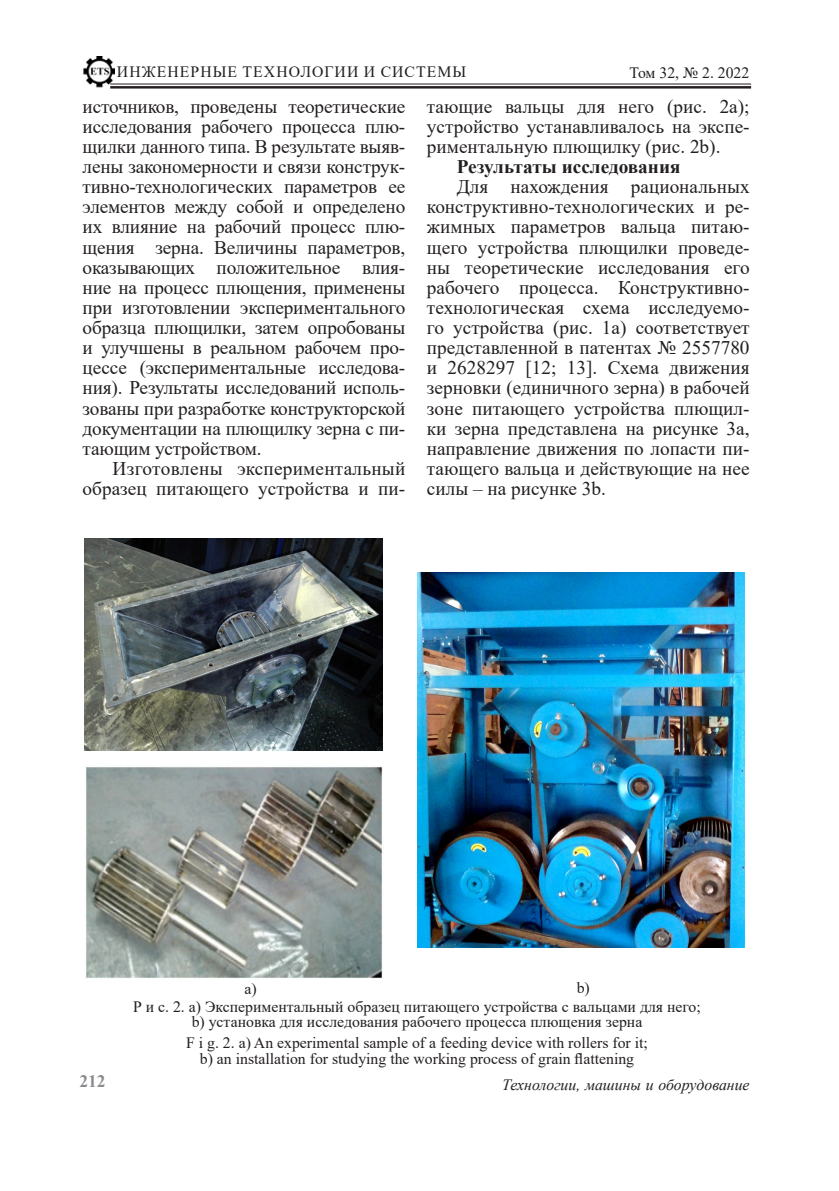
<style>
.page{position:relative;width:839px;height:1191px;background:#fff}
.page>*{position:absolute;margin:0;border:0;box-sizing:border-box;transform-origin:0 0}
.Body_Text_Indent{font:19.25px/20.1px "Times New Roman";color:#231f20;text-align:justify}
.t1{font:700 19.25px "Times New Roman";color:#231f20}
.t2{font:700 17.5px "Times New Roman";color:#8a8c8f}
.t3{font:15.75px/15.8px "Times New Roman";color:#231f20;text-align:center}
.t4{font:italic 15.75px "Times New Roman";color:#231f20}
.t5{font:15.75px "Times New Roman";letter-spacing:.065em;color:#231f20}
</style>
<div class="page">
<img style="left:83px;top:56px;width:32px;height:32px">
<hr style="left:110px;top:84px;width:641px;height:1px;background:#231f20">
<hr style="left:110px;top:86px;width:641px;height:3px;background:#231f20">
<img style="left:84px;top:539px;width:299px;height:211px">
<img style="left:417px;top:573px;width:327px;height:374px">
<img style="left:84px;top:766px;width:300px;height:212px">
<p class="t5" style="left:117px;top:60px;width:351px">ИНЖЕНЕРНЫЕ ТЕХНОЛОГИИ И СИСТЕМЫ</p>
<p class="t3" style="left:629px;top:64px;width:121px">Том 32, № 2. 2022</p>
<p class="Body_Text_Indent" style="left:83px;top:95px;width:324px">источников, проведены теоретические исследования рабочего процесса плю&shy;щилки данного типа. В результате выяв&shy;лены закономерности и связи конструк&shy;тивно-технологических параметров ее элементов между собой и определено их влияние на рабочий процесс плю&shy;щения зерна. Величины параметров, оказывающих положительное влия&shy;ние на процесс плющения, применены при изготовлении экспериментального образца плющилки, затем опробованы и улучшены в реальном рабочем про&shy;цессе (экспериментальные исследова&shy;ния). Результаты исследований исполь&shy;зованы при разработке конструкторской документации на плющилку зерна с пи&shy;тающим устройством.</p>
<p class="Body_Text_Indent" style="left:83px;top:458px;width:324px;text-align:right">Изготовлены экспериментальный образец питающего устройства и пи-</p>
<p class="Body_Text_Indent" style="left:427px;top:95px;width:324px">тающие вальцы для него (рис. 2a); устройство устанавливалось на экспе&shy;риментальную плющилку (рис. 2b).</p>
<p class="t1" style="left:456px;top:153px;width:225px">Результаты исследования</p>
<p class="Body_Text_Indent" style="left:427px;top:176px;width:324px;text-indent:30px">Для нахождения рациональных конструктивно-технологических и ре&shy;жимных параметров вальца питаю&shy;щего устройства плющилки проведе&shy;ны теоретические исследования его рабочего процесса. Конструктивно&shy;технологическая схема исследуемо&shy;го устройства (рис. 1a) соответствует представленной в патентах № 2557780 и 2628297 [12; 13]. Схема движения зерновки (единичного зерна) в рабочей зоне питающего устройства плющил&shy;ки зерна представлена на рисунке 3a, направление движения по лопасти пи&shy;тающего вальца и действующие на нее силы – на рисунке 3b.</p>
<p class="t2" style="left:79px;top:1068px;width:28px">212</p>
<p class="t3" style="left:244px;top:980px;width:14px">a)</p>
<p class="t3" style="left:576px;top:979px;width:15px">b)</p>
<p class="t3" style="left:133px;top:998px;width:569px">Р и с. 2. a) Экспериментальный образец питающего устройства с вальцами для него; b) установка для исследования рабочего процесса плющения зерна</p>
<p class="t3" style="left:186px;top:1034px;width:463px">F i g. 2. a) An experimental sample of a feeding device with rollers for it; b) an installation for studying the working process of grain flattening</p>
<p class="t4" style="left:502px;top:1073px;width:249px">Технологии, машины и оборудование</p>
</div>
